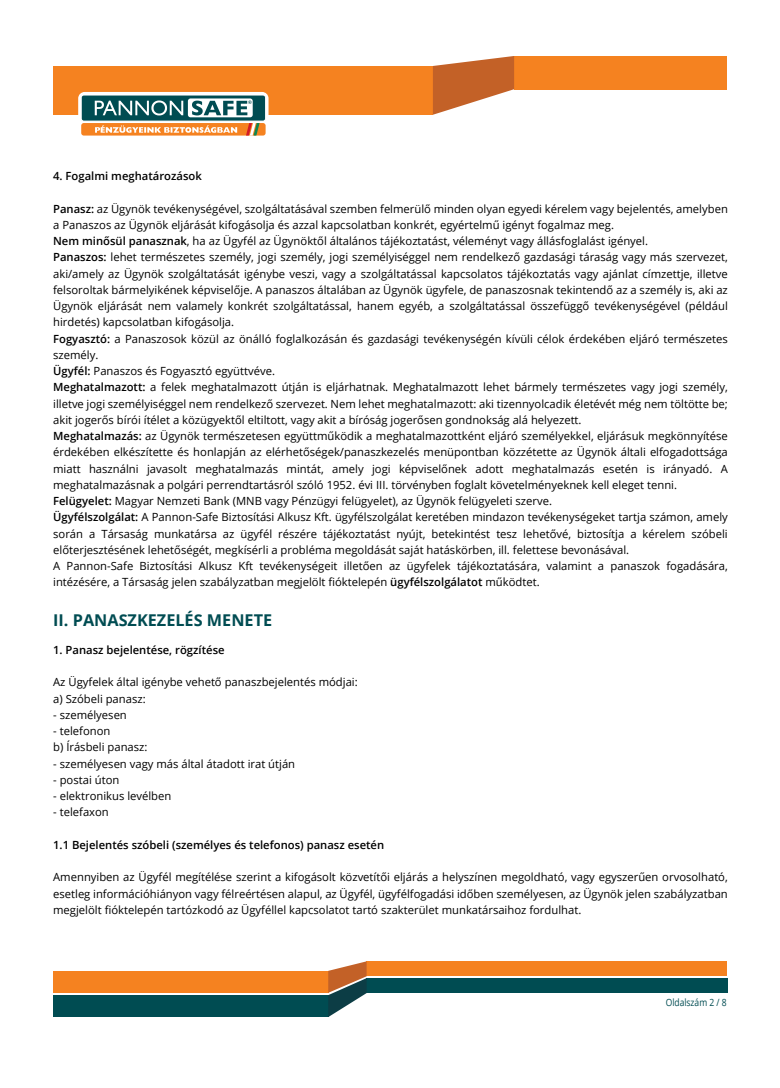
<style>
.page{position:relative;width:780px;height:1088px;background:#fff}
.page>*{position:absolute;margin:0;border:0;box-sizing:border-box;transform-origin:0 0}
.t1{font:700 16.25px "Open Sans";color:#004c52}
.t2{font:11.25px/16.2px "Open Sans";color:#000}
.t3{font:600 11.25px "Open Sans";color:#000}
.t4{font:10px "Open Sans";color:#004c52;scale:.85 1}
.s1{font-weight:600}
</style>
<div class="page">
<div style="left:53px;top:66px;width:380px;height:49px;background:#f58220"></div>
<div style="left:514px;top:56px;width:212px;height:33px;background:#f58220"></div>
<svg style="left:433px;top:56px;width:81px;height:59px"></svg>
<div style="left:53px;top:971px;width:275px;height:22px;background:#f58220"></div>
<div style="left:366px;top:961px;width:360px;height:15px;background:#f58220"></div>
<div style="left:53px;top:995px;width:275px;height:22px;background:#004c52"></div>
<div style="left:366px;top:978px;width:361px;height:15px;background:#004c52"></div>
<svg style="left:328px;top:961px;width:38px;height:56px"></svg>
<div style="left:78px;top:92px;width:190px;height:47px;background:#fff;border-radius:6px"></div>
<div style="left:81px;top:123px;width:184px;height:13px;background:#f58220;border-radius:3px"></div>
<div style="left:81px;top:95px;width:184px;height:26px;background:#004c52;border-radius:3px"></div>
<div style="left:81px;top:95px;width:185px;height:26px;border:1px solid #fff;border-radius:3px"></div>
<svg style="left:188px;top:98px;width:65px;height:19px"></svg>
<svg style="left:95px;top:100px;width:88px;height:15px"></svg>
<svg style="left:192px;top:100px;width:59px;height:15px"></svg>
<svg style="left:95px;top:125px;width:142px;height:8px"></svg>
<svg style="left:246px;top:123px;width:13px;height:13px"></svg>
<p class="t3" style="left:53px;top:168px;width:150px">4. Fogalmi meghatározások</p>
<p class="t2" style="left:53px;top:200px;width:676px"><span class="s1">Panasz:</span> az Ügynök tevékenységével, szolgáltatásával szemben felmerülő minden olyan egyedi kérelem vagy bejelentés, amelyben a Panaszos az Ügynök eljárását kifogásolja és azzal kapcsolatban konkrét, egyértelmű igényt fogalmaz meg.<br><span class="s1">Nem minősül panasznak</span>, ha az Ügyfél az Ügynöktől általános tájékoztatást, véleményt vagy állásfoglalást igényel.<br><span class="s1">Panaszos:</span> lehet természetes személy, jogi személy, jogi személyiséggel nem rendelkező gazdasági táraság vagy más szervezet, aki/amely az Ügynök szolgáltatását igénybe veszi, vagy a szolgáltatással kapcsolatos tájékoztatás vagy ajánlat címzettje, illetve felsoroltak bármelyikének képviselője. A panaszos általában az Ügynök ügyfele, de panaszosnak tekintendő az a személy is, aki az Ügynök eljárását nem valamely konkrét szolgáltatással, hanem egyéb, a szolgáltatással összefüggő tevékenységével (például hirdetés) kapcsolatban kifogásolja.<br><span class="s1">Fogyasztó:</span> a Panaszosok közül az önálló foglalkozásán és gazdasági tevékenységén kívüli célok érdekében eljáró természetes személy.<br><span class="s1">Ügyfél:</span> Panaszos és Fogyasztó együttvéve.<br><span class="s1">Meghatalmazott:</span> a felek meghatalmazott útján is eljárhatnak. Meghatalmazott lehet bármely természetes vagy jogi személy, illetve jogi személyiséggel nem rendelkező szervezet. Nem lehet meghatalmazott: aki tizennyolcadik életévét még nem töltötte be; akit jogerős bírói ítélet a közügyektől eltiltott, vagy akit a bíróság jogerősen gondnokság alá helyezett.<br><span class="s1">Meghatalmazás:</span> az Ügynök természetesen együttműködik a meghatalmazottként eljáró személyekkel, eljárásuk megkönnyítése érdekében elkészítette és honlapján az elérhetőségek/panaszkezelés menüpontban közzétette az Ügynök általi elfogadottsága miatt használni javasolt meghatalmazás mintát, amely jogi képviselőnek adott meghatalmazás esetén is irányadó. A meghatalmazásnak a polgári perrendtartásról szóló 1952. évi III. törvényben foglalt követelményeknek kell eleget tenni.<br><span class="s1">Felügyelet:</span> Magyar Nemzeti Bank (MNB vagy Pénzügyi felügyelet), az Ügynök felügyeleti szerve.<br><span class="s1">Ügyfélszolgálat:</span> A Pannon-Safe Biztosítási Alkusz Kft. ügyfélszolgálat keretében mindazon tevékenységeket tartja számon, amely során a Társaság munkatársa az ügyfél részére tájékoztatást nyújt, betekintést tesz lehetővé, biztosítja a kérelem szóbeli előterjesztésének lehetőségét, megkísérli a probléma megoldását saját hatáskörben, ill. felettese bevonásával.<br>A Pannon-Safe Biztosítási Alkusz Kft tevékenységeit illetően az ügyfelek tájékoztatására, valamint a panaszok fogadására, intézésére, a Társaság jelen szabályzatban megjelölt fióktelepén <span class="s1">ügyfélszolgálatot</span> működtet.</p>
<h1 class="t1" style="left:53px;top:609px;width:220px">II. PANASZKEZELÉS MENETE</h1>
<p class="t3" style="left:53px;top:642px;width:173px">1. Panasz bejelentése, rögzítése</p>
<p class="t2" style="left:53px;top:674px;width:306px">Az Ügyfelek által igénybe vehető panaszbejelentés módjai: a) Szóbeli panasz:</p>
<p class="t2" style="left:53px;top:706px;width:75px">- személyesen</p>
<p class="t2" style="left:53px;top:722px;width:96px">- telefonon<br>b) Írásbeli panasz:</p>
<p class="t2" style="left:53px;top:755px;width:243px">- személyesen vagy más által átadott irat útján</p>
<p class="t2" style="left:53px;top:771px;width:68px">- postai úton</p>
<p class="t2" style="left:53px;top:787px;width:120px">- elektronikus levélben</p>
<p class="t2" style="left:53px;top:804px;width:57px">- telefaxon</p>
<p class="t3" style="left:53px;top:837px;width:332px">1.1 Bejelentés szóbeli (személyes és telefonos) panasz esetén</p>
<p class="t2" style="left:53px;top:869px;width:676px;text-align:justify">Amennyiben az Ügyfél megítélése szerint a kifogásolt közvetítői eljárás a helyszínen megoldható, vagy egyszerűen orvosolható, esetleg információhiányon vagy félreértésen alapul, az Ügyfél, ügyfélfogadási időben személyesen, az Ügynök jelen szabályzatban megjelölt fióktelepén tartózkodó az Ügyféllel kapcsolatot tartó szakterület munkatársaihoz fordulhat.</p>
<p class="t4" style="left:665px;top:995px;width:73px">Oldalszám 2 / 8</p>
</div>
